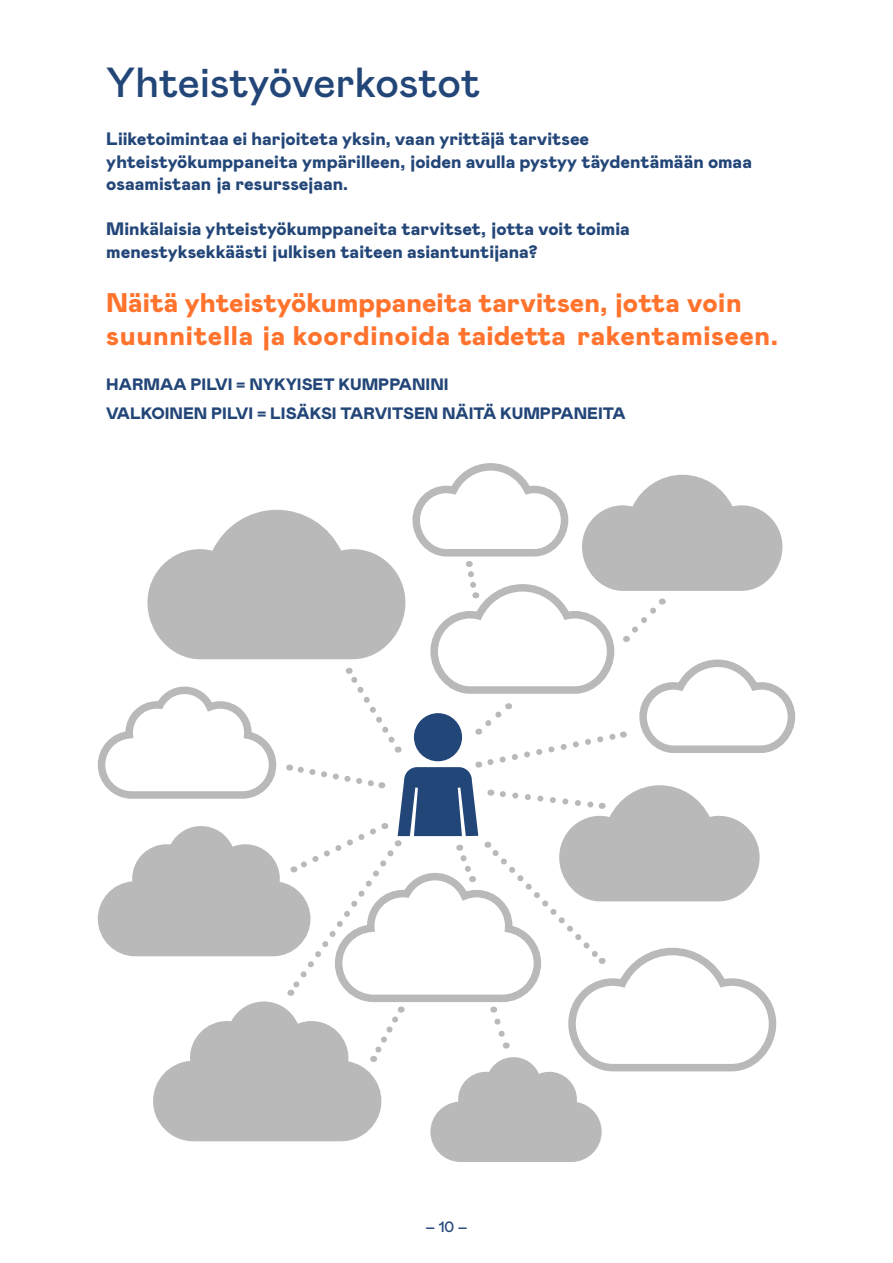
<style>
.page{position:relative;width:893px;height:1263px;background:#fff}
.page>*{position:absolute;margin:0;border:0;box-sizing:border-box;transform-origin:0 0}
.t1{font:500 42px "Mabry Pro";letter-spacing:-.015em;color:#234678}
.Nosto{font:900 27px/32.4px "Mabry Pro";color:#ff732d}
.ingressi_B_15_pt{font:900 18px/22.5px "Mabry Pro";color:#234678}
.H4{font:900 16.5px "Mabry Pro";color:#234678}
.t2{font:500 15px "Mabry Pro";color:#234678}
</style>
<div class="page">
<svg style="left:97px;top:463px;width:699px;height:699px"></svg>
<h1 class="t1" style="left:106px;top:53px;width:376px">Yhteistyöverkostot</h1>
<p class="ingressi_B_15_pt" style="left:106px;top:127px;width:647px">Liiketoimintaa ei harjoiteta yksin, vaan yrittäjä tarvitsee yhteistyökumppaneita ympärilleen, joiden avulla pystyy täydentämään omaa osaamistaan ja resurssejaan.</p>
<p class="ingressi_B_15_pt" style="left:106px;top:217px;width:525px">Minkälaisia yhteistyökumppaneita tarvitset, jotta voit toimia menestyksekkäästi julkisen taiteen asiantuntijana?</p>
<p class="Nosto" style="left:106px;top:286px;width:673px">Näitä yhteistyökumppaneita tarvitsen, jotta voin suunnitella ja koordinoida taidetta rakentamiseen.</p>
<p class="H4" style="left:106px;top:373px;width:344px">HARMAA PILVI = NYKYISET KUMPPANINI</p>
<p class="H4" style="left:106px;top:401px;width:521px">VALKOINEN PILVI = LISÄKSI TARVITSEN NÄITÄ KUMPPANEITA</p>
<p class="t2" style="left:425px;top:1216px;width:44px">– 10 –</p>
</div>
